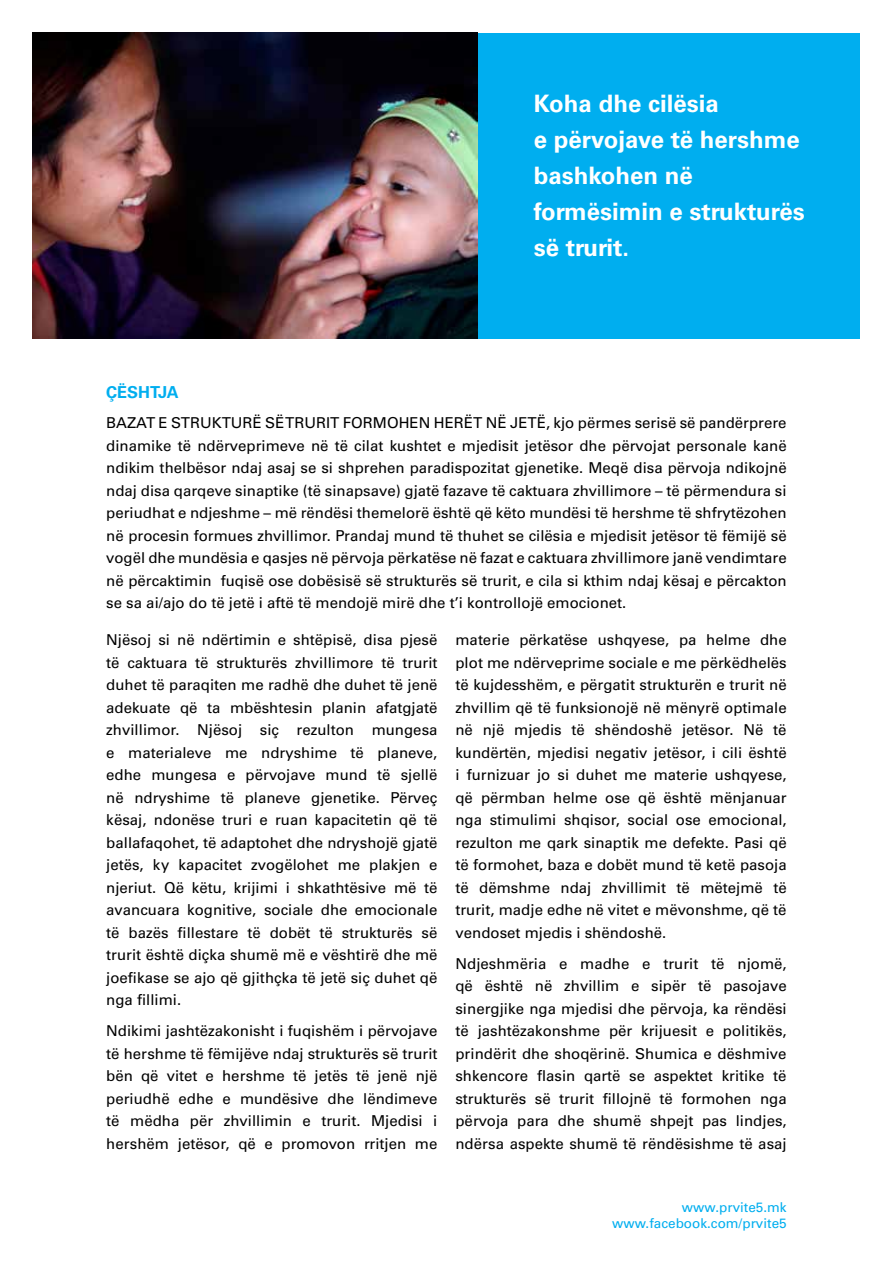
<style>
.page{position:relative;width:893px;height:1263px;background:#fff}
.page>*{position:absolute;margin:0;border:0;box-sizing:border-box;transform-origin:0 0}
.t1{font:700 24px/36px "Univers LTCYR 65";color:#fff}
.t2{font:700 16.5px "Univers LTCYR 65";color:#00aeef}
.t3{font:15px/22.5px "Univers LTCYR 55 Roman";color:#000;text-align:justify}
.t4{font:13.5px/16.5px "Univers LTCYR 55 Roman";color:#00aeef;text-align:right}
</style>
<div class="page">
<div style="left:475px;top:33px;width:385px;height:305px;background:#00aeef"></div>
<img style="left:33px;top:33px;width:444px;height:305px">
<h1 class="t1" style="left:534px;top:84px;width:273px">Koha dhe cilësia<br>e përvojave të hershme bashkohen në formësimin e strukturës së trurit.</h1>
<p class="t2" style="left:106px;top:380px;width:74px">ÇËSHTJA</p>
<p class="t3" style="left:106px;top:411px;width:682px">BAZAT E STRUKTURË SË TRURIT FORMOHEN HERËT NË JETË, kjo përmes serisë së pandërprere dinamike të ndërveprimeve në të cilat kushtet e mjedisit jetësor dhe përvojat personale kanë ndikim thelbësor ndaj asaj se si shprehen paradispozitat gjenetike. Meqë disa përvoja ndikojnë ndaj disa qarqeve sinaptike (të sinapsave) gjatë fazave të caktuara zhvillimore – të përmendura si periudhat e ndjeshme – më rëndësi themelorë është që këto mundësi të hershme të shfrytëzohen në procesin formues zhvillimor. Prandaj mund të thuhet se cilësia e mjedisit jetësor të fëmijë së vogël dhe mundësia e qasjes në përvoja përkatëse në fazat e caktuara zhvillimore janë vendimtare në përcaktimin fuqisë ose dobësisë së strukturës së trurit, e cila si kthim ndaj kësaj e përcakton se sa ai/ajo do të jetë i aftë të mendojë mirë dhe t’i kontrollojë emocionet.</p>
<p class="t3" style="left:106px;top:628px;width:333px">Njësoj si në ndërtimin e shtëpisë, disa pjesë të caktuara të strukturës zhvillimore të trurit duhet të paraqiten me radhë dhe duhet të jenë adekuate që ta mbështesin planin afatgjatë zhvillimor. Njësoj siç rezulton mungesa e materialeve me ndryshime të planeve, edhe mungesa e përvojave mund të sjellë në ndryshime të planeve gjenetike. Përveç kësaj, ndonëse truri e ruan kapacitetin që të ballafaqohet, të adaptohet dhe ndryshojë gjatë jetës, ky kapacitet zvogëlohet me plakjen e njeriut. Që këtu, krijimi i shkathtësive më të avancuara kognitive, sociale dhe emocionale të bazës fillestare të dobët të strukturës së trurit është diçka shumë më e vështirë dhe më joefikase se ajo që gjithçka të jetë siç duhet që nga fillimi.</p>
<p class="t3" style="left:106px;top:1019px;width:333px">Ndikimi jashtëzakonisht i fuqishëm i përvojave të hershme të fëmijëve ndaj strukturës së trurit bën që vitet e hershme të jetës të jenë një periudhë edhe e mundësive dhe lëndimeve të mëdha për zhvillimin e trurit. Mjedisi i hershëm jetësor, që e promovon rritjen me</p>
<p class="t3" style="left:455px;top:628px;width:333px">materie përkatëse ushqyese, pa helme dhe plot me ndërveprime sociale e me përkëdhelës të kujdesshëm, e përgatit strukturën e trurit në zhvillim që të funksionojë në mënyrë optimale në një mjedis të shëndoshë jetësor. Në të kundërtën, mjedisi negativ jetësor, i cili është i furnizuar jo si duhet me materie ushqyese, që përmban helme ose që është mënjanuar nga stimulimi shqisor, social ose emocional, rezulton me qark sinaptik me defekte. Pasi që të formohet, baza e dobët mund të ketë pasoja të dëmshme ndaj zhvillimit të mëtejmë të trurit, madje edhe në vitet e mëvonshme, që të vendoset mjedis i shëndoshë.</p>
<p class="t3" style="left:455px;top:951px;width:333px">Ndjeshmëria e madhe e trurit të njomë, që është në zhvillim e sipër të pasojave sinergjike nga mjedisi dhe përvoja, ka rëndësi të jashtëzakonshme për krijuesit e politikës, prindërit dhe shoqërinë. Shumica e dëshmive shkencore flasin qartë se aspektet kritike të strukturës së trurit fillojnë të formohen nga përvoja para dhe shumë shpejt pas lindjes, ndërsa aspekte shumë të rëndësishme të asaj</p>
<p class="t4" style="left:612px;top:1198px;width:176px">www.prvite5.mk www.facebook.com/prvite5</p>
</div>
